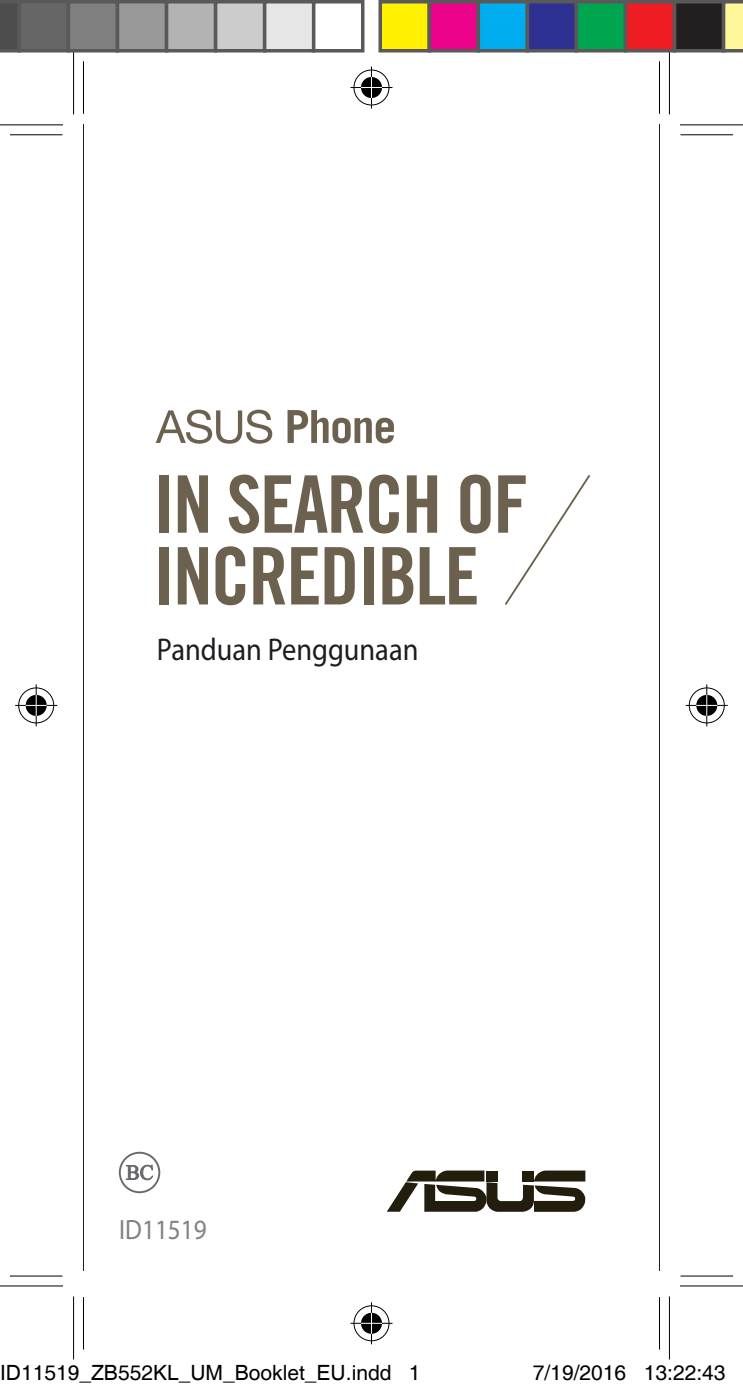
<style>
.page{position:relative;width:743px;height:1391px;background:#fff}
.page>*{position:absolute;margin:0;border:0;box-sizing:border-box;transform-origin:0 0}
.Padfone_Front_Cover{font:31.5px "Myriad Pro";color:#1b1c20;scale:.9 1}
.Padfone_Body_Text{font:28px "Myriad Pro";color:#818084;scale:.9 1}
.t1{font:21px "Helvetica";color:#000}
</style>
<div class="page">
<svg style="left:387px;top:1170px;width:198px;height:41px"></svg>
<div style="left:159px;top:475px;width:10px;height:58px;background:#6c614e"></div>
<svg style="left:178px;top:475px;width:30px;height:58px"></svg>
<svg style="left:228px;top:474px;width:135px;height:59px"></svg>
<svg style="left:369px;top:474px;width:29px;height:59px"></svg>
<svg style="left:406px;top:475px;width:31px;height:58px"></svg>
<svg style="left:460px;top:474px;width:30px;height:59px"></svg>
<div style="left:159px;top:547px;width:10px;height:57px;background:#6c614e"></div>
<svg style="left:178px;top:547px;width:30px;height:57px"></svg>
<svg style="left:215px;top:546px;width:30px;height:59px"></svg>
<svg style="left:253px;top:547px;width:32px;height:57px"></svg>
<svg style="left:291px;top:547px;width:27px;height:57px"></svg>
<svg style="left:324px;top:547px;width:30px;height:57px"></svg>
<div style="left:363px;top:547px;width:10px;height:57px;background:#6c614e"></div>
<svg style="left:382px;top:547px;width:31px;height:57px"></svg>
<svg style="left:419px;top:547px;width:57px;height:57px"></svg>
<svg style="left:498px;top:475px;width:92px;height:130px"></svg>
<svg style="left:155px;top:410px;width:117px;height:34px"></svg>
<svg style="left:287px;top:410px;width:107px;height:33px"></svg>
<div style="left:119px;top:1151px;width:41px;height:42px;border:2px solid #68676c;border-radius:50%"></div>
<svg style="left:126px;top:1164px;width:27px;height:16px"></svg>
<svg style="left:10px;top:135px;width:52px;height:1px"></svg>
<svg style="left:680px;top:135px;width:52px;height:1px"></svg>
<svg style="left:10px;top:1276px;width:52px;height:1px"></svg>
<svg style="left:680px;top:1276px;width:52px;height:1px"></svg>
<svg style="left:659px;top:61px;width:1px;height:53px"></svg>
<svg style="left:659px;top:1297px;width:1px;height:52px"></svg>
<hr style="left:10px;top:134px;width:52px;height:1px;background:#000">
<hr style="left:680px;top:134px;width:52px;height:1px;background:#000">
<hr style="left:10px;top:1275px;width:52px;height:1px;background:#000">
<hr style="left:680px;top:1275px;width:52px;height:1px;background:#000">
<hr style="left:83px;top:61px;width:1px;height:53px;background:#000">
<hr style="left:83px;top:1297px;width:1px;height:52px;background:#000">
<hr style="left:658px;top:61px;width:1px;height:53px;background:#000">
<hr style="left:658px;top:1297px;width:1px;height:52px;background:#000">
<svg style="left:0;top:125px;width:63px;height:1px"></svg>
<svg style="left:680px;top:125px;width:62px;height:1px"></svg>
<svg style="left:0;top:1286px;width:63px;height:1px"></svg>
<svg style="left:680px;top:1286px;width:62px;height:1px"></svg>
<div style="left:71px;top:51px;width:5px;height:63px;background:#f6f6f6"></div>
<div style="left:71px;top:1296px;width:5px;height:63px;background:#f6f6f6"></div>
<svg style="left:669px;top:53px;width:1px;height:61px"></svg>
<svg style="left:669px;top:1296px;width:1px;height:63px"></svg>
<hr style="left:0;top:124px;width:63px;height:1px;background:#000">
<hr style="left:679px;top:124px;width:63px;height:1px;background:#000">
<hr style="left:0;top:1285px;width:63px;height:1px;background:#000">
<hr style="left:679px;top:1285px;width:63px;height:1px;background:#000">
<hr style="left:73px;top:51px;width:1px;height:63px;background:#000">
<hr style="left:73px;top:1296px;width:1px;height:63px;background:#000">
<hr style="left:668px;top:51px;width:1px;height:63px;background:#000">
<hr style="left:668px;top:1296px;width:1px;height:63px;background:#000">
<div style="left:351px;top:68px;width:40px;height:39px;border:4px solid #fff;border-radius:50%"></div>
<div style="left:350px;top:85px;width:42px;height:5px;background:#fff"></div>
<svg style="left:369px;top:68px;width:4px;height:39px"></svg>
<div style="left:358px;top:75px;width:26px;height:25px;border:4px solid #fff;border-radius:50%"></div>
<div style="left:353px;top:70px;width:36px;height:35px;border:1px solid #000;border-radius:50%"></div>
<hr style="left:350px;top:87px;width:42px;height:1px;background:#000">
<hr style="left:371px;top:67px;width:1px;height:42px;background:#000">
<svg style="left:361px;top:77px;width:21px;height:21px"></svg>
<div style="left:351px;top:1303px;width:40px;height:40px;border:4px solid #fff;border-radius:50%"></div>
<hr style="left:350px;top:1321px;width:42px;height:4px;background:#fff">
<hr style="left:369px;top:1302px;width:4px;height:42px;background:#fff">
<div style="left:358px;top:1310px;width:26px;height:26px;border:4px solid #fff;border-radius:50%"></div>
<div style="left:353px;top:1305px;width:36px;height:36px;border:1px solid #000;border-radius:50%"></div>
<hr style="left:350px;top:1322px;width:42px;height:2px;background:#000">
<hr style="left:371px;top:1302px;width:1px;height:42px;background:#000">
<div style="left:361px;top:1312px;width:21px;height:21px;background:#000;border-radius:50%"></div>
<hr style="left:361px;top:1322px;width:21px;height:2px;background:#fff">
<svg style="left:371px;top:1312px;width:1px;height:21px"></svg>
<div style="left:16px;top:686px;width:40px;height:39px;border:4px solid #fff;border-radius:50%"></div>
<svg style="left:15px;top:703px;width:42px;height:4px"></svg>
<svg style="left:34px;top:684px;width:4px;height:42px"></svg>
<div style="left:23px;top:693px;width:26px;height:25px;border:4px solid #fff;border-radius:50%"></div>
<div style="left:18px;top:687px;width:36px;height:36px;border:1px solid #000;border-radius:50%"></div>
<hr style="left:15px;top:705px;width:42px;height:1px;background:#000">
<hr style="left:36px;top:684px;width:1px;height:42px;background:#000">
<svg style="left:26px;top:695px;width:21px;height:21px"></svg>
<div style="left:686px;top:686px;width:40px;height:39px;border:4px solid #fff;border-radius:50%"></div>
<svg style="left:686px;top:703px;width:41px;height:4px"></svg>
<svg style="left:704px;top:684px;width:4px;height:42px"></svg>
<div style="left:693px;top:693px;width:26px;height:25px;border:4px solid #fff;border-radius:50%"></div>
<div style="left:688px;top:687px;width:36px;height:36px;border:1px solid #000;border-radius:50%"></div>
<hr style="left:685px;top:705px;width:42px;height:1px;background:#000">
<hr style="left:706px;top:684px;width:1px;height:42px;background:#000">
<svg style="left:696px;top:695px;width:21px;height:21px"></svg>
<svg style="left:0;top:0;width:18px;height:53px"></svg>
<div style="left:19px;top:2px;width:49px;height:49px;background:#666"></div>
<div style="left:18px;top:0;width:52px;height:53px;border:4px solid #595959"></div>
<div style="left:68px;top:2px;width:49px;height:49px;background:#808080"></div>
<div style="left:67px;top:0;width:52px;height:53px;border:4px solid #595959"></div>
<div style="left:117px;top:2px;width:49px;height:49px;background:#999"></div>
<div style="left:116px;top:0;width:52px;height:53px;border:4px solid #595959"></div>
<div style="left:166px;top:2px;width:49px;height:49px;background:#b3b3b3"></div>
<div style="left:165px;top:0;width:52px;height:53px;border:4px solid #595959"></div>
<div style="left:215px;top:2px;width:49px;height:49px;background:#ccc"></div>
<div style="left:214px;top:0;width:52px;height:53px;border:4px solid #595959"></div>
<div style="left:264px;top:2px;width:49px;height:49px;background:#e6e6e6"></div>
<div style="left:263px;top:0;width:52px;height:53px;border:4px solid #595959"></div>
<div style="left:312px;top:0;width:52px;height:53px;border:4px solid #595959"></div>
<div style="left:380px;top:2px;width:49px;height:49px;background:#fff101"></div>
<div style="left:378px;top:0;width:53px;height:53px;border:4px solid #595959"></div>
<div style="left:429px;top:2px;width:49px;height:49px;background:#ed028c"></div>
<div style="left:427px;top:0;width:53px;height:53px;border:4px solid #595959"></div>
<div style="left:478px;top:2px;width:49px;height:49px;background:#00aeef"></div>
<div style="left:476px;top:0;width:53px;height:53px;border:4px solid #595959"></div>
<div style="left:527px;top:2px;width:49px;height:49px;background:#2e3092"></div>
<div style="left:525px;top:0;width:53px;height:53px;border:4px solid #595959"></div>
<div style="left:576px;top:2px;width:49px;height:49px;background:#00a54f"></div>
<div style="left:574px;top:0;width:53px;height:53px;border:4px solid #595959"></div>
<div style="left:625px;top:2px;width:49px;height:49px;background:#ee1d23"></div>
<div style="left:623px;top:0;width:53px;height:53px;border:4px solid #595959"></div>
<div style="left:674px;top:2px;width:49px;height:49px;background:#231f20"></div>
<div style="left:672px;top:0;width:53px;height:53px;border:4px solid #595959"></div>
<svg style="left:721px;top:0;width:21px;height:53px"></svg>
<p class="Padfone_Front_Cover" style="left:157px;top:632px;width:292px">Panduan Penggunaan</p>
<p class="Padfone_Body_Text" style="left:119px;top:1214px;width:99px">ID11519</p>
<p class="t1" style="left:0;top:1361px;width:422px">ID11519_ZB552KL_UM_Booklet_EU.indd 1</p>
<p class="t1" style="left:532px;top:1361px;width:194px">7/19/2016 13:22:43</p>
</div>
